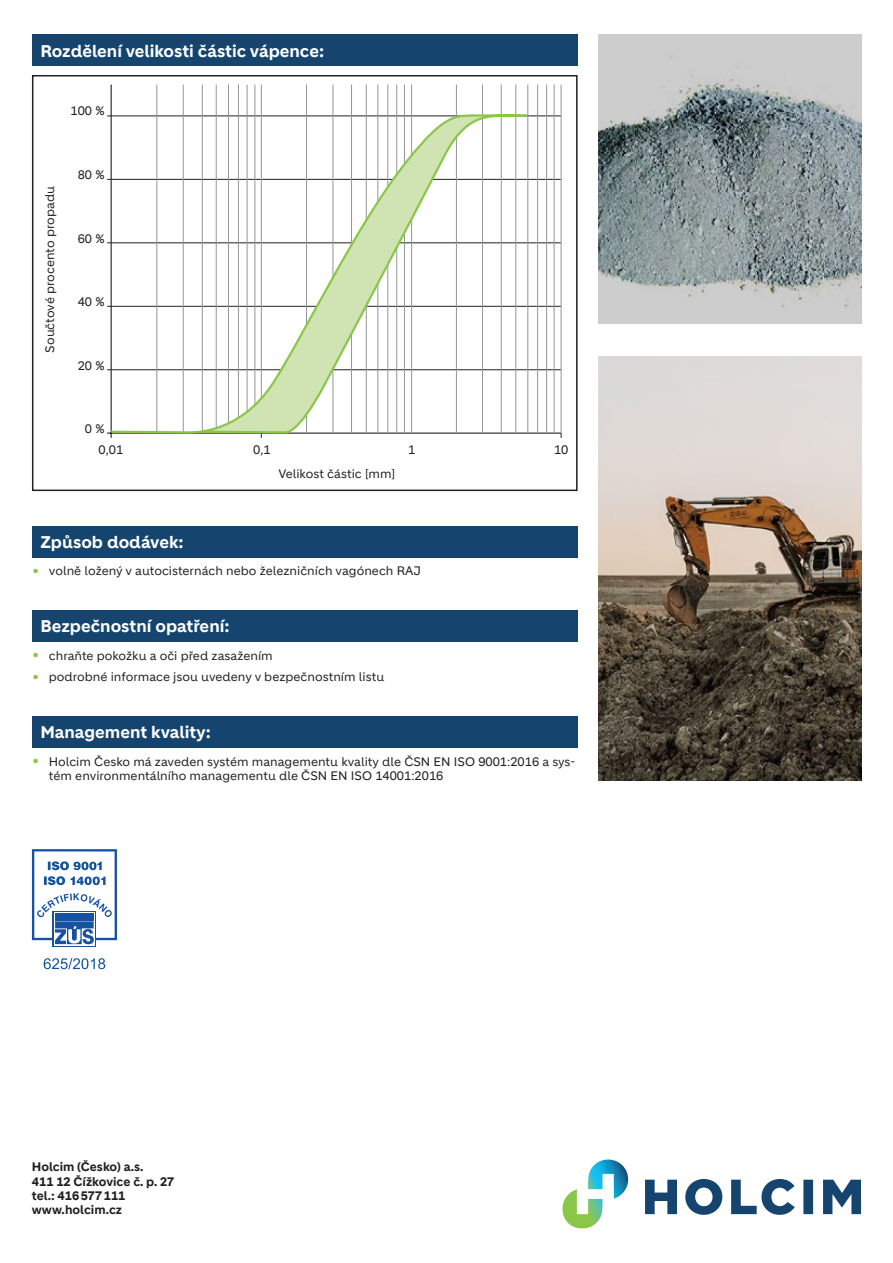
<style>
.page{position:relative;width:893px;height:1263px;background:#fff}
.page>*{position:absolute;margin:0;border:0;box-sizing:border-box;transform-origin:0 0}
.t1{font:700 16.5px "Holcim";color:#fff}
.t2{font:12px/14.4px "Holcim";color:#231f20}
.t3{font:700 12px "Holcim";color:#231f20}
.s1{font-size:18px;color:#8ac648}
</style>
<div class="page">
<div style="left:32px;top:34px;width:546px;height:32px;background:#15456f"></div>
<div style="left:32px;top:525px;width:546px;height:32px;background:#15456f"></div>
<div style="left:32px;top:610px;width:546px;height:32px;background:#15456f"></div>
<div style="left:32px;top:716px;width:546px;height:32px;background:#15456f"></div>
<img style="left:599px;top:357px;width:262px;height:423px">
<svg style="left:55px;top:944px;width:36px;height:1px"></svg>
<svg style="left:32px;top:849px;width:85px;height:95px"></svg>
<svg style="left:44px;top:958px;width:61px;height:11px"></svg>
<svg style="left:645px;top:1179px;width:216px;height:36px"></svg>
<svg style="left:562px;top:1159px;width:66px;height:69px"></svg>
<img style="left:599px;top:34px;width:262px;height:289px">
<hr style="left:107px;top:116px;width:454px;height:1px;background:#231f20">
<hr style="left:107px;top:179px;width:454px;height:1px;background:#231f20">
<hr style="left:107px;top:243px;width:454px;height:1px;background:#231f20">
<hr style="left:107px;top:306px;width:454px;height:1px;background:#231f20">
<hr style="left:107px;top:369px;width:454px;height:1px;background:#231f20">
<hr style="left:107px;top:433px;width:454px;height:1px;background:#231f20">
<hr style="left:111px;top:85px;width:1px;height:353px;background:#231f20">
<hr style="left:261px;top:85px;width:1px;height:349px;background:#939598">
<hr style="left:255px;top:85px;width:1px;height:348px;background:#939598">
<hr style="left:247px;top:85px;width:1px;height:348px;background:#939598">
<hr style="left:238px;top:85px;width:1px;height:348px;background:#939598">
<hr style="left:228px;top:85px;width:1px;height:348px;background:#939598">
<hr style="left:216px;top:85px;width:1px;height:348px;background:#939598">
<hr style="left:202px;top:85px;width:1px;height:348px;background:#939598">
<hr style="left:183px;top:85px;width:1px;height:348px;background:#939598">
<hr style="left:157px;top:85px;width:1px;height:348px;background:#939598">
<hr style="left:411px;top:85px;width:1px;height:348px;background:#939598">
<hr style="left:456px;top:85px;width:1px;height:348px;background:#939598">
<hr style="left:482px;top:85px;width:1px;height:348px;background:#939598">
<hr style="left:501px;top:85px;width:1px;height:348px;background:#939598">
<hr style="left:515px;top:85px;width:1px;height:348px;background:#939598">
<hr style="left:528px;top:85px;width:1px;height:348px;background:#939598">
<hr style="left:537px;top:85px;width:1px;height:348px;background:#939598">
<hr style="left:546px;top:85px;width:1px;height:348px;background:#939598">
<hr style="left:554px;top:85px;width:1px;height:348px;background:#939598">
<hr style="left:561px;top:85px;width:1px;height:348px;background:#939598">
<hr style="left:404px;top:85px;width:1px;height:348px;background:#939598">
<hr style="left:396px;top:85px;width:1px;height:348px;background:#939598">
<hr style="left:387px;top:85px;width:1px;height:348px;background:#939598">
<hr style="left:378px;top:85px;width:1px;height:348px;background:#939598">
<hr style="left:366px;top:85px;width:1px;height:348px;background:#939598">
<hr style="left:351px;top:85px;width:1px;height:348px;background:#939598">
<hr style="left:333px;top:85px;width:1px;height:348px;background:#939598">
<hr style="left:306px;top:85px;width:1px;height:348px;background:#939598">
<svg style="left:109px;top:111px;width:420px;height:327px"></svg>
<div style="left:32px;top:75px;width:546px;height:416px;border:2px solid #231f20"></div>
<p class="t1" style="left:40px;top:41px;width:285px">Rozdělení velikosti částic vápence:</p>
<p class="t2" style="left:71px;top:104px;width:36px">100 %</p>
<p class="t2" style="left:43px;top:353px;width:168px;rotate:-90deg">Součtové procento propadu</p>
<p class="t2" style="left:78px;top:168px;width:28px">80 %</p>
<p class="t2" style="left:78px;top:231px;width:28px">60 %</p>
<p class="t2" style="left:78px;top:295px;width:28px">40 %</p>
<p class="t2" style="left:78px;top:358px;width:28px">20 %</p>
<p class="t2" style="left:85px;top:421px;width:21px">0 %</p>
<p class="t2" style="left:99px;top:442px;width:26px">0,01</p>
<p class="t2" style="left:253px;top:442px;width:19px">0,1</p>
<p class="t2" style="left:278px;top:467px;width:118px">Velikost částic [mm]</p>
<p class="t2" style="left:408px;top:442px;width:9px">1</p>
<p class="t2" style="left:554px;top:442px;width:16px">10</p>
<p class="t1" style="left:40px;top:532px;width:145px">Způsob dodávek:</p>
<p class="t2" style="left:32px;top:564px;width:390px"><span class="s1">•</span> volně ložený v autocisternách nebo železničních vagónech RAJ</p>
<p class="t1" style="left:40px;top:617px;width:191px">Bezpečnostní opatření:</p>
<p class="t2" style="left:32px;top:648px;width:242px"><span class="s1">•</span> chraňte pokožku a oči před zasažením</p>
<p class="t2" style="left:32px;top:670px;width:354px"><span class="s1">•</span> podrobné informace jsou uvedeny v bezpečnostním listu</p>
<p class="t1" style="left:40px;top:723px;width:172px">Management kvality:</p>
<p class="t2" style="left:49px;top:754px;width:528px;text-indent:-17px"><span class="s1">•</span> Holcim Česko má zaveden systém managementu kvality dle ČSN EN ISO 9001:2016 a sys&shy;tém environmentálního managementu dle ČSN EN ISO 14001:2016</p>
<p class="t3" style="left:32px;top:1160px;width:113px">Holcim (Česko) a.s.</p>
<p class="t3" style="left:32px;top:1174px;width:144px">411 12 Čížkovice č. p. 27</p>
<p class="t3" style="left:32px;top:1189px;width:95px">tel.: 416577111</p>
<p class="t3" style="left:32px;top:1203px;width:92px">www.holcim.cz</p>
</div>
